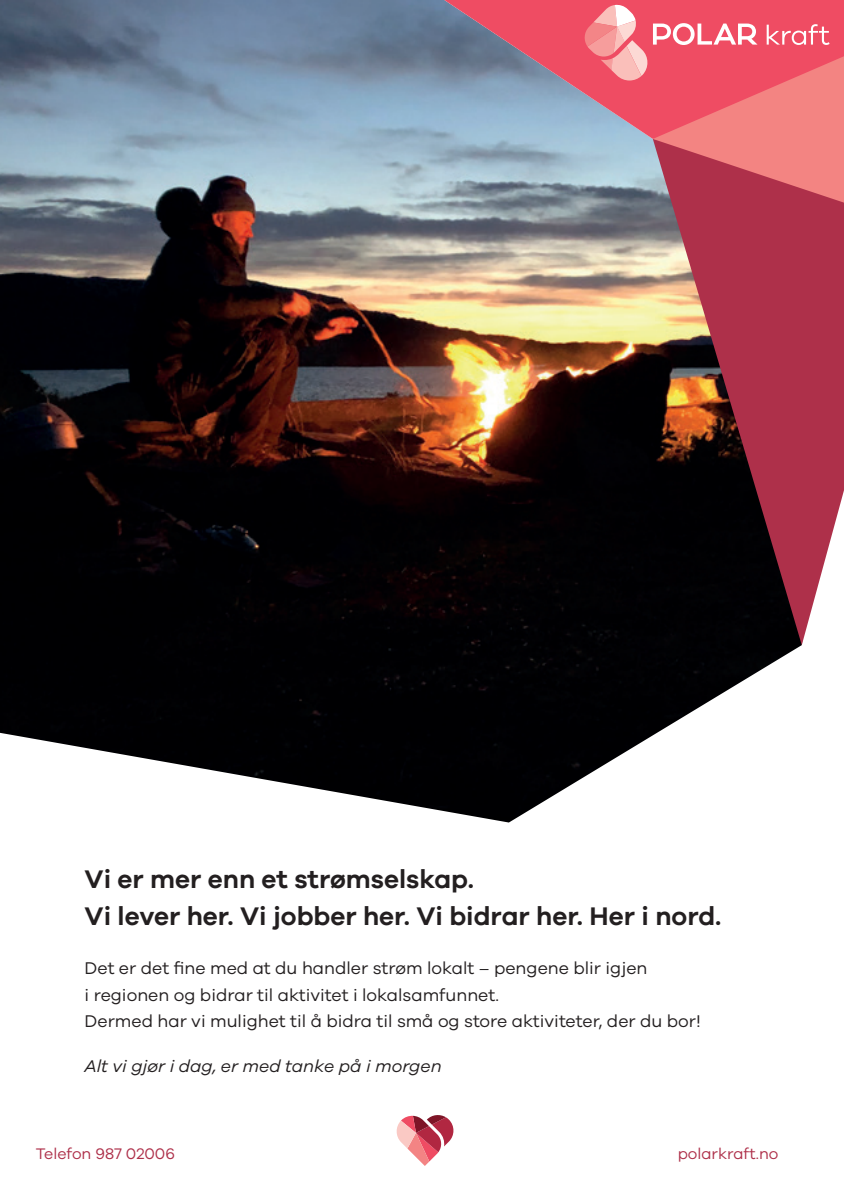
<style>
.page{position:relative;width:844px;height:1191px;background:#fff}
.page>*{position:absolute;margin:0;border:0;box-sizing:border-box;transform-origin:0 0}
.t1{font:600 26.25px/36.8px "Galano Grotesque";color:#231f20}
.t2{font:17.5px/26.2px "Galano Grotesque";color:#231f20}
.t3{font:italic 17.5px "Galano Grotesque";color:#231f20}
.t4{font:15.75px "Galano Grotesque";color:#ae304a}
</style>
<div class="page">
<img style="left:0;top:0;width:802px;height:822px">
<svg style="left:652px;top:203px;width:191px;height:442px;background:#7b343d"></svg>
<svg style="left:444px;top:0;width:399px;height:139px;background:#ac7f97"></svg>
<svg style="left:584px;top:4px;width:259px;height:199px;background:#df707d"></svg>
<svg style="left:396px;top:1115px;width:58px;height:51px"></svg>
<p class="t1" style="left:85px;top:860px;width:638px">Vi er mer enn et strømselskap.<br>Vi lever her. Vi jobber her. Vi bidrar her. Her i nord.</p>
<p class="t2" style="left:85px;top:954px;width:617px">Det er det fine med at du handler strøm lokalt – pengene blir igjen<br>i regionen og bidrar til aktivitet i lokalsamfunnet.<br>Dermed har vi mulighet til å bidra til små og store aktiviteter, der du bor!</p>
<p class="t3" style="left:85px;top:1056px;width:358px">Alt vi gjør i dag, er med tanke på i morgen</p>
<p class="t4" style="left:36px;top:1143px;width:141px">Telefon 987 02006</p>
<p class="t4" style="left:677px;top:1143px;width:102px">polarkraft.no</p>
</div>
